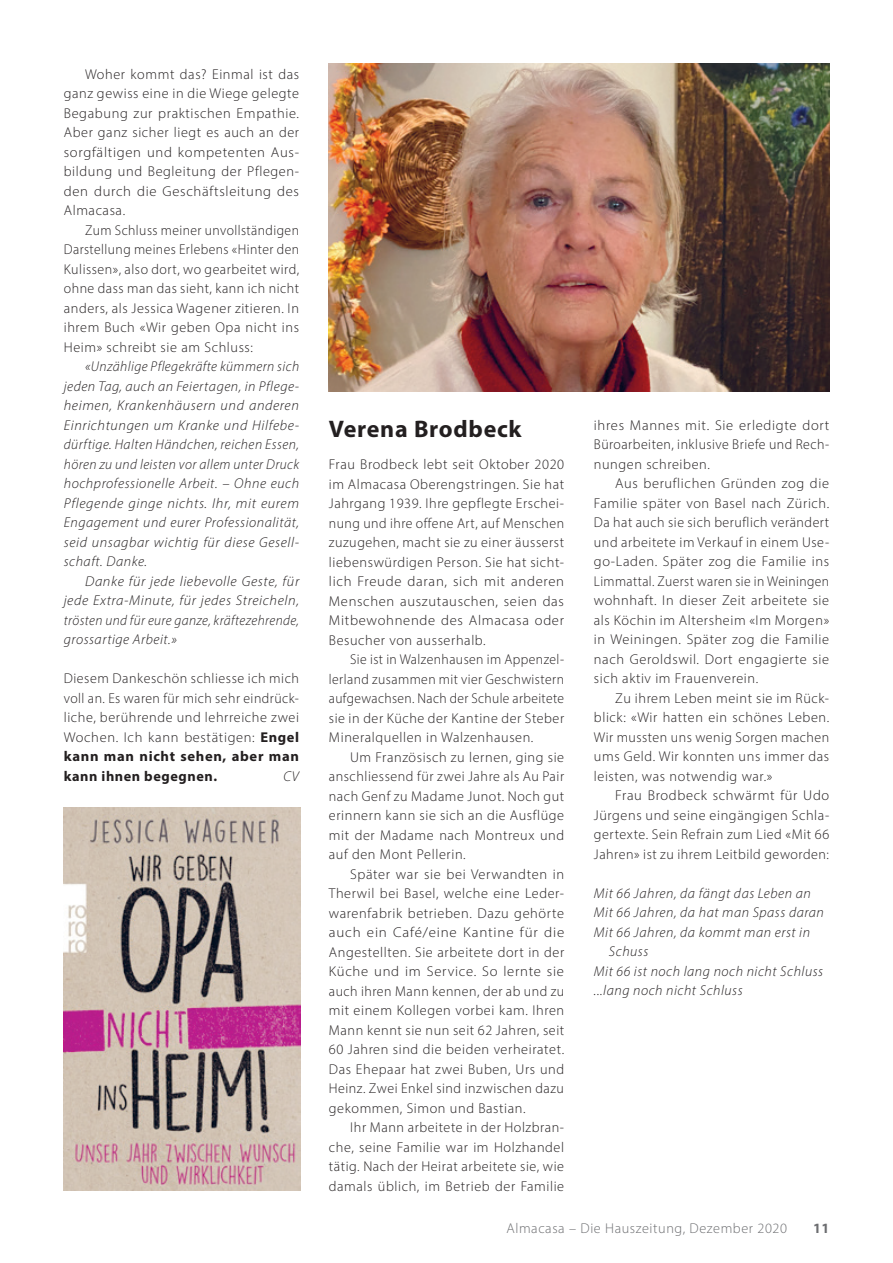
<style>
.page{position:relative;width:893px;height:1263px;background:#fff}
.page>*{position:absolute;margin:0;border:0;box-sizing:border-box;transform-origin:0 0}
.t1{font:700 24px "Myriad Pro";letter-spacing:.03em;color:#231f20}
.t2{font:300 14.25px/19.5px "Myriad Pro";letter-spacing:.04em;color:#231f20;text-align:justify}
.t3{font:italic 300 14.25px/19.5px "Myriad Pro";letter-spacing:.04em;color:#231f20;text-align:justify}
.t4{font:300 14.25px/19.5px "Myriad Pro";letter-spacing:.04em;color:#231f20;text-align:justify;scale:.96 1}
.t5{font:300 14.25px "Myriad Pro";letter-spacing:.04em;color:#6c6d70}
.t6{font:700 14.25px "Myriad Pro";color:#6c6d70}
.s1{font-weight:700}
</style>
<div class="page">
<img style="left:64px;top:807px;width:236px;height:384px">
<img style="left:329px;top:64px;width:500px;height:327px">
<p class="t2" style="left:64px;top:64px;width:237px;text-indent:21px">Woher kommt das? Einmal ist das ganz gewiss eine in die Wiege gelegte Begabung zur praktischen Empathie.<br>Aber ganz sicher liegt es auch an der sorgfältigen und kompetenten Aus&shy;bildung und Begleitung der Pflegen&shy;den durch die Geschäftsleitung des Almacasa.</p>
<p class="t4" style="left:64px;top:220px;width:247px;text-indent:21px">Zum Schluss meiner unvollständigen Darstellung meines Erlebens «Hinter den Kulissen», also dort, wo gearbeitet wird, ohne dass man das sieht, kann ich nicht anders, als Jessica Wagener zitieren. In ihrem Buch «Wir geben Opa nicht ins Heim» schreibt sie am Schluss:</p>
<p class="t3" style="left:64px;top:357px;width:237px;text-indent:21px">«Unzählige Pflegekräfte kümmern sich jeden Tag, auch an Feiertagen, in Pflege&shy;heimen, Krankenhäusern und anderen Einrichtungen um Kranke und Hilfebe&shy;dürftige. Halten Händchen, reichen Essen, hören zu und leisten vor allem unter Druck hochprofessionelle Arbeit. – Ohne euch Pflegende ginge nichts. Ihr, mit eurem Engagement und eurer Professionalität, seid unsagbar wichtig für diese Gesell&shy;schaft. Danke.</p>
<p class="t3" style="left:64px;top:571px;width:237px;text-indent:21px">Danke für jede liebevolle Geste, für jede Extra-Minute, für jedes Streicheln, trösten und für eure ganze, kräftezehrende, grossartige Arbeit.»</p>
<p class="t2" style="left:64px;top:669px;width:237px">Diesem Dankeschön schliesse ich mich voll an. Es waren für mich sehr eindrück&shy;liche, berührende und lehrreiche zwei Wochen. Ich kann bestätigen: <span class="s1">Engel kann man nicht sehen, aber man kann ihnen begegnen.</span></p>
<p class="t3" style="left:283px;top:766px;width:17px">CV</p>
<h1 class="t1" style="left:329px;top:413px;width:194px">Verena Brodbeck</h1>
<p class="t2" style="left:329px;top:454px;width:237px">Frau Brodbeck lebt seit Oktober 2020 im Almacasa Oberengstringen. Sie hat Jahrgang 1939. Ihre gepflegte Erschei&shy;nung und ihre offene Art, auf Menschen zuzugehen, macht sie zu einer äusserst liebenswürdigen Person. Sie hat sicht&shy;lich Freude daran, sich mit anderen Menschen auszutauschen, seien das Mitbewohnende des Almacasa oder Besucher von ausserhalb.</p>
<p class="t4" style="left:329px;top:649px;width:247px;text-indent:21px">Sie ist in Walzenhausen im Appenzel&shy;lerland zusammen mit vier Geschwistern aufgewachsen. Nach der Schule arbeitete sie in der Küche der Kantine der Steber Mineralquellen in Walzenhausen.</p>
<p class="t2" style="left:329px;top:747px;width:237px;text-indent:21px">Um Französisch zu lernen, ging sie anschliessend für zwei Jahre als Au Pair nach Genf zu Madame Junot. Noch gut erinnern kann sie sich an die Ausflüge mit der Madame nach Montreux und auf den Mont Pellerin.</p>
<p class="t2" style="left:329px;top:864px;width:237px;text-indent:21px">Später war sie bei Verwandten in Therwil bei Basel, welche eine Leder&shy;warenfabrik betrieben. Dazu gehörte auch ein Café/eine Kantine für die Angestellten. Sie arbeitete dort in der Küche und im Service. So lernte sie auch ihren Mann kennen, der ab und zu mit einem Kollegen vorbei kam. Ihren Mann kennt sie nun seit 62 Jahren, seit 60 Jahren sind die beiden verheiratet.<br>Das Ehepaar hat zwei Buben, Urs und Heinz. Zwei Enkel sind inzwischen dazu gekommen, Simon und Bastian.</p>
<p class="t2" style="left:329px;top:1117px;width:237px;text-indent:21px">Ihr Mann arbeitete in der Holzbran&shy;che, seine Familie war im Holzhandel tätig. Nach der Heirat arbeitete sie, wie damals üblich, im Betrieb der Familie</p>
<p class="t2" style="left:594px;top:415px;width:237px">ihres Mannes mit. Sie erledigte dort Büroarbeiten, inklusive Briefe und Rech&shy;nungen schreiben.</p>
<p class="t2" style="left:594px;top:474px;width:237px;text-indent:21px">Aus beruflichen Gründen zog die Familie später von Basel nach Zürich.<br>Da hat auch sie sich beruflich verändert und arbeitete im Verkauf in einem Use&shy;go-Laden. Später zog die Familie ins Limmattal. Zuerst waren sie in Weiningen wohnhaft. In dieser Zeit arbeitete sie als Köchin im Altersheim «Im Morgen» in Weiningen. Später zog die Familie nach Geroldswil. Dort engagierte sie sich aktiv im Frauenverein.</p>
<p class="t2" style="left:594px;top:688px;width:237px;text-indent:21px">Zu ihrem Leben meint sie im Rück&shy;blick: «Wir hatten ein schönes Leben.<br>Wir mussten uns wenig Sorgen machen ums Geld. Wir konnten uns immer das leisten, was notwendig war.»</p>
<p class="t2" style="left:594px;top:786px;width:237px;text-indent:21px">Frau Brodbeck schwärmt für Udo Jürgens und seine eingängigen Schla&shy;gertexte. Sein Refrain zum Lied «Mit 66<br>Jahren» ist zu ihrem Leitbild geworden:</p>
<p class="t3" style="left:594px;top:883px;width:218px">Mit 66 Jahren, da fängt das Leben an</p>
<p class="t3" style="left:594px;top:903px;width:231px">Mit 66 Jahren, da hat man Spass daran</p>
<p class="t3" style="left:594px;top:922px;width:218px">Mit 66 Jahren, da kommt man erst in</p>
<p class="t3" style="left:609px;top:942px;width:41px">Schuss</p>
<p class="t3" style="left:594px;top:961px;width:231px">Mit 66 ist noch lang noch nicht Schluss</p>
<p class="t3" style="left:594px;top:981px;width:150px">...lang noch nicht Schluss</p>
<p class="t5" style="left:506px;top:1219px;width:282px">Almacasa – Die Hauszeitung, Dezember 2020</p>
<p class="t6" style="left:813px;top:1219px;width:18px">11</p>
</div>
